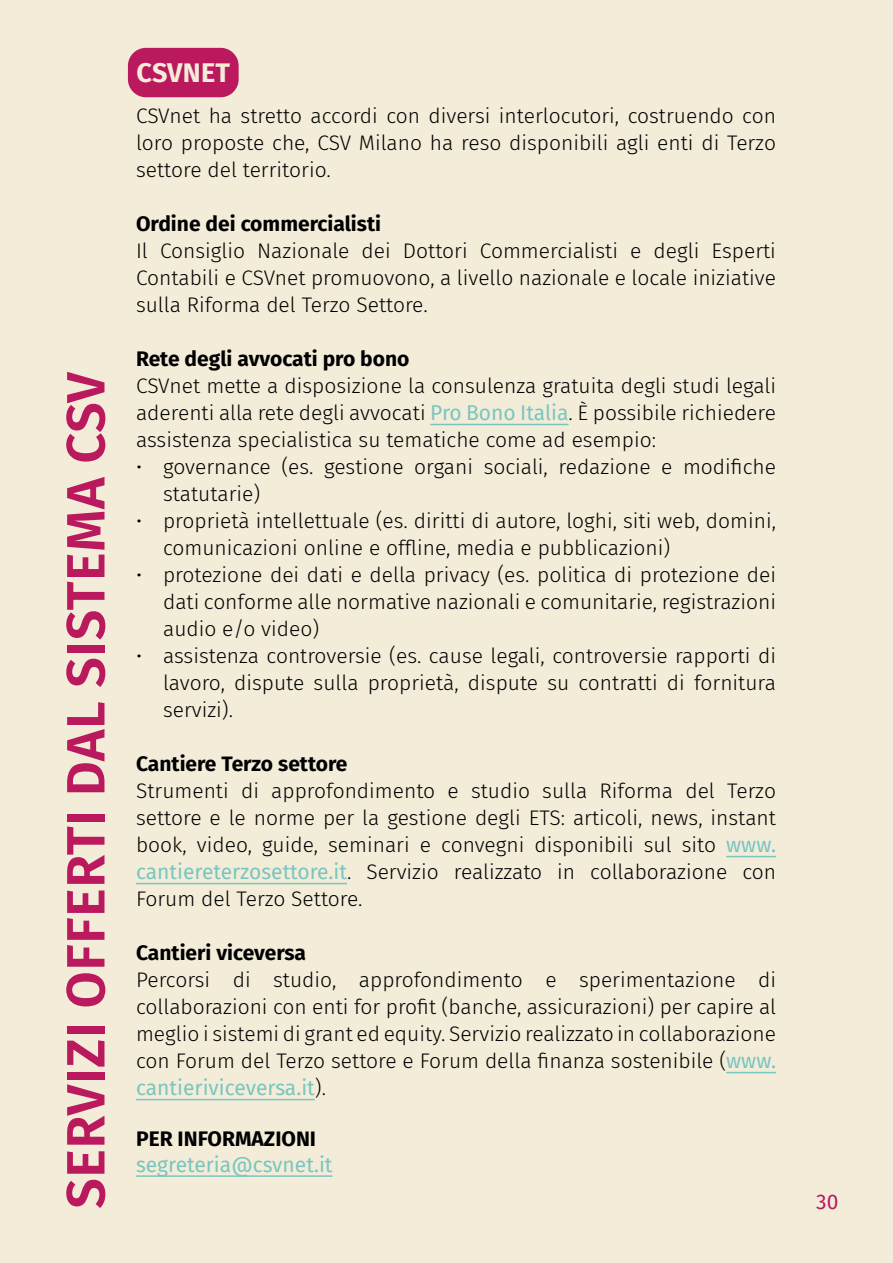
<style>
.page{position:relative;width:893px;height:1263px;background:#f3ecd9}
.page>*{position:absolute;margin:0;border:0;box-sizing:border-box;transform-origin:0 0}
.t1{font:600 54px "Fira Sans";letter-spacing:.01em;color:#ba195e}
.t2{font:700 27px "Fira Sans";letter-spacing:.01em;color:#f3ecd9}
.t3{font:300 21px/27px "Fira Sans";color:#000;text-align:justify}
.t4{font:700 21px "Fira Sans";color:#000}
.t5{font:21px "Fira Sans";color:#79c6c0}
.t6{font:21px "Fira Sans";color:#ba195e}
.s1{font-weight:400;color:#79c6c0}
</style>
<div class="page">
<hr style="left:430px;top:424px;width:138px;height:1px;background:#79c6c0">
<hr style="left:726px;top:856px;width:50px;height:1px;background:#79c6c0">
<hr style="left:136px;top:883px;width:211px;height:1px;background:#79c6c0">
<hr style="left:726px;top:1072px;width:50px;height:1px;background:#79c6c0">
<hr style="left:136px;top:1099px;width:179px;height:1px;background:#79c6c0">
<hr style="left:136px;top:1175px;width:197px;height:2px;background:#79c6c0">
<div style="left:128px;top:48px;width:111px;height:49px;background:#ba195e;border-radius:18px"></div>
<h1 class="t1" style="left:41px;top:1209px;width:839px;rotate:-90deg">SERVIZI OFFERTI DAL SISTEMA CSV</h1>
<p class="t2" style="left:137px;top:49px;width:95px">CSVNET</p>
<p class="t3" style="left:136px;top:102px;width:641px">CSVnet ha stretto accordi con diversi interlocutori, costruendo con loro proposte che, CSV Milano ha reso disponibili agli enti di Terzo settore del territorio.</p>
<p class="t4" style="left:136px;top:206px;width:246px">Ordine dei commercialisti</p>
<p class="t3" style="left:136px;top:237px;width:641px">Il Consiglio Nazionale dei Dottori Commercialisti e degli Esperti Contabili e CSVnet promuovono, a livello nazionale e locale iniziative sulla Riforma del Terzo Settore.</p>
<p class="t4" style="left:136px;top:341px;width:275px">Rete degli avvocati pro bono</p>
<p class="t3" style="left:136px;top:372px;width:641px">CSVnet mette a disposizione la consulenza gratuita degli studi legali aderenti alla rete degli avvocati <span class="s1">Pro Bono Italia</span>. È possibile richiedere assistenza specialistica su tematiche come ad esempio:</p>
<p class="t3" style="left:163px;top:453px;width:614px;text-indent:-27px">• governance (es. gestione organi sociali, redazione e modifiche statutarie)</p>
<p class="t3" style="left:163px;top:507px;width:614px;text-indent:-27px">• proprietà intellettuale (es. diritti di autore, loghi, siti web, domini, comunicazioni online e offline, media e pubblicazioni)</p>
<p class="t3" style="left:163px;top:561px;width:614px;text-indent:-27px">• protezione dei dati e della privacy (es. politica di protezione dei dati conforme alle normative nazionali e comunitarie, registrazioni audio e/o video)</p>
<p class="t3" style="left:163px;top:642px;width:614px;text-indent:-27px">• assistenza controversie (es. cause legali, controversie rapporti di lavoro, dispute sulla proprietà, dispute su contratti di fornitura servizi).</p>
<p class="t4" style="left:136px;top:746px;width:213px">Cantiere Terzo settore</p>
<p class="t3" style="left:136px;top:777px;width:641px">Strumenti di approfondimento e studio sulla Riforma del Terzo settore e le norme per la gestione degli ETS: articoli, news, instant book, video, guide, seminari e convegni disponibili sul sito <span class="s1">www. cantiereterzosettore.it</span>. Servizio realizzato in collaborazione con Forum del Terzo Settore.</p>
<p class="t4" style="left:136px;top:935px;width:171px">Cantieri viceversa</p>
<p class="t3" style="left:136px;top:966px;width:641px">Percorsi di studio, approfondimento e sperimentazione di collaborazioni con enti for profit (banche, assicurazioni) per capire al meglio i sistemi di grant ed equity. Servizio realizzato in collaborazione con Forum del Terzo settore e Forum della finanza sostenibile (<span class="s1">www. cantieriviceversa.it</span>).</p>
<p class="t4" style="left:136px;top:1121px;width:182px">PER INFORMAZIONI</p>
<p class="t5" style="left:136px;top:1148px;width:198px">segreteria@csvnet.it</p>
<p class="t6" style="left:816px;top:1186px;width:24px">30</p>
</div>
